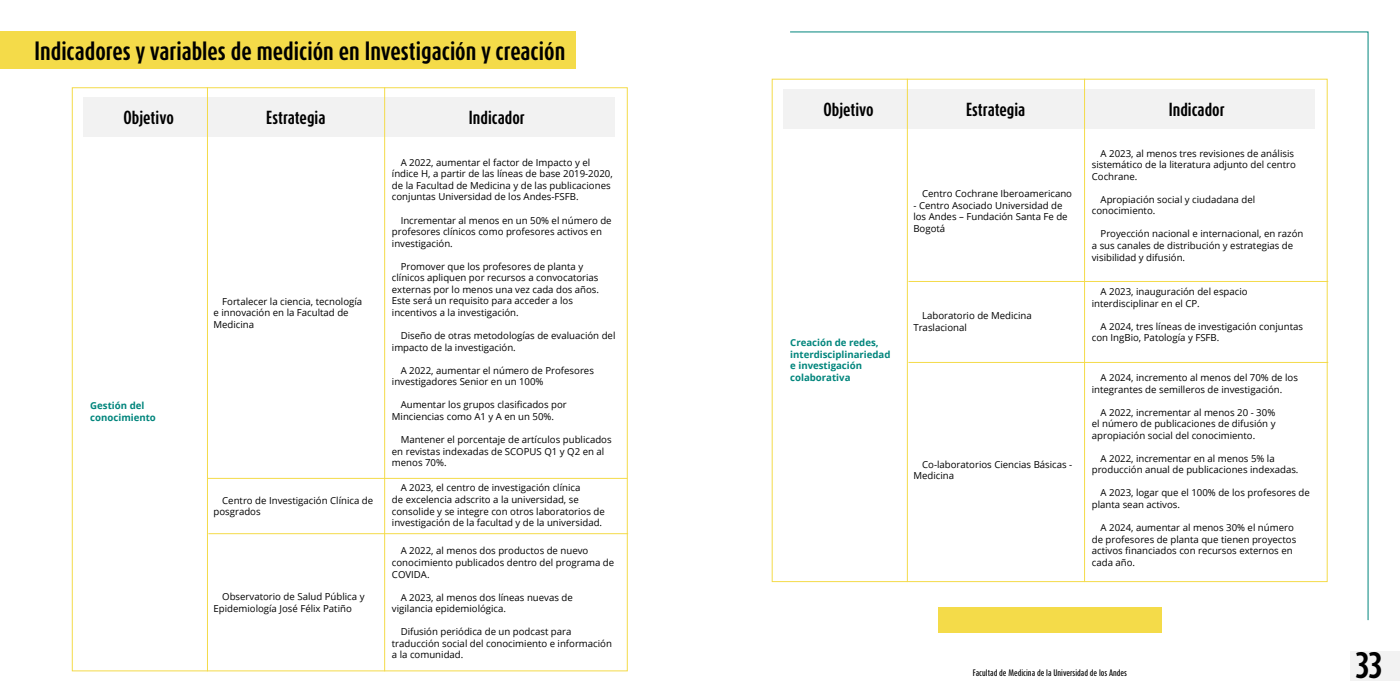
<style>
.page{position:relative;width:1400px;height:700px;background:#fff}
.page>*{position:absolute;margin:0;border:0;box-sizing:border-box;transform-origin:0 0}
.t1{font:700 30.62px "Dax Compact Pro";color:#000}
.t2{font:700 22.05px "Dax Compact Pro";color:#000}
.t3{font:700 15.75px "Dax Compact Pro";color:#000}
.t4{font:9.62px/11.5px "Open Sans";color:#000}
.t5{font:700 9.62px/11.5px "Open Sans";color:#00857c}
.t6{font:500 7.88px "Dax Compact Pro";color:#000}
</style>
<div class="page">
<div style="left:1350px;top:651px;width:50px;height:30px;background:#f2f2f2"></div>
<div style="left:83px;top:98px;width:125px;height:39px;background:#f2f2f2"></div>
<div style="left:783px;top:89px;width:125px;height:40px;background:#f2f2f2"></div>
<div style="left:207px;top:98px;width:178px;height:39px;background:#f2f2f2"></div>
<div style="left:384px;top:98px;width:231px;height:39px;background:#f2f2f2"></div>
<hr style="left:207px;top:87px;width:1px;height:584px;background:#f4db49">
<hr style="left:384px;top:87px;width:1px;height:584px;background:#f4db49">
<hr style="left:208px;top:478px;width:419px;height:1px;background:#f4db49">
<hr style="left:208px;top:533px;width:420px;height:1px;background:#f4db49">
<div style="left:0;top:32px;width:576px;height:37px;background:#f4db49"></div>
<svg style="left:789px;top:31px;width:580px;height:590px"></svg>
<div style="left:938px;top:607px;width:224px;height:26px;background:#f4db49"></div>
<h2 class="t2" style="left:35px;top:36px;width:532px">Indicadores y variables de medición en Investigación y creación</h2>
<h3 class="t3" style="left:124px;top:107px;width:52px">Objetivo</h3>
<p class="t5" style="left:90px;top:399px;width:67px">Gestión del conocimiento</p>
<h3 class="t3" style="left:266px;top:107px;width:61px">Estrategia</h3>
<p class="t4" style="left:214px;top:295px;width:150px;text-indent:9px">Fortalecer la ciencia, tecnología e innovación en la Facultad de<br>Medicina</p>
<p class="t4" style="left:214px;top:494px;width:161px;text-indent:9px">Centro de Investigación Clínica de posgrados</p>
<p class="t4" style="left:214px;top:591px;width:153px;text-indent:9px">Observatorio de Salud Pública y<br>Epidemiología José Félix Patiño</p>
<h3 class="t3" style="left:469px;top:107px;width:57px">Indicador</h3>
<p class="t4" style="left:392px;top:156px;width:222px;text-indent:9px">A 2022, aumentar el factor de Impacto y el índice H, a partir de las líneas de base 2019-2020, de la Facultad de Medicina y de las publicaciones conjuntas Universidad de los Andes-FSFB.</p>
<p class="t4" style="left:392px;top:214px;width:221px;text-indent:9px">Incrementar al menos en un 50% el número de profesores clínicos como profesores activos en investigación.</p>
<p class="t4" style="left:392px;top:260px;width:209px;text-indent:9px">Promover que los profesores de planta y clínicos apliquen por recursos a convocatorias externas por lo menos una vez cada dos años.<br>Este será un requisito para acceder a los incentivos a la investigación.</p>
<p class="t4" style="left:392px;top:330px;width:225px;text-indent:9px">Diseño de otras metodologías de evaluación del impacto de la investigación.</p>
<p class="t4" style="left:392px;top:364px;width:203px;text-indent:9px">A 2022, aumentar el número de Profesores investigadores Senior en un 100%</p>
<p class="t4" style="left:392px;top:399px;width:176px;text-indent:9px">Aumentar los grupos clasificados por<br>Minciencias como A1 y A en un 50%.</p>
<p class="t4" style="left:392px;top:434px;width:221px;text-indent:9px">Mantener el porcentaje de artículos publicados en revistas indexadas de SCOPUS Q1 y Q2 en al menos 70%.</p>
<p class="t4" style="left:392px;top:482px;width:214px;text-indent:9px">A 2023, el centro de investigación clínica<br>de excelencia adscrito a la universidad, se consolide y se integre con otros laboratorios de investigación de la facultad y de la universidad.</p>
<p class="t4" style="left:392px;top:545px;width:224px;text-indent:9px">A 2022, al menos dos productos de nuevo conocimiento publicados dentro del programa de<br>COVIDA.</p>
<p class="t4" style="left:392px;top:591px;width:182px;text-indent:9px">A 2023, al menos dos líneas nuevas de vigilancia epidemiológica.</p>
<p class="t4" style="left:392px;top:626px;width:222px;text-indent:9px">Difusión periódica de un podcast para traducción social del conocimiento e información a la comunidad.</p>
<h3 class="t3" style="left:823px;top:98px;width:52px">Objetivo</h3>
<p class="t5" style="left:790px;top:337px;width:102px">Creación de redes, interdisciplinariedad e investigación colaborativa</p>
<h3 class="t3" style="left:966px;top:98px;width:61px">Estrategia</h3>
<p class="t4" style="left:922px;top:188px;width:151px">Centro Cochrane Iberoamericano</p>
<p class="t4" style="left:913px;top:199px;width:156px">- Centro Asociado Universidad de los Andes – Fundación Santa Fe de<br>Bogotá</p>
<p class="t4" style="left:913px;top:310px;width:120px;text-indent:9px">Laboratorio de Medicina<br>Traslacional</p>
<p class="t4" style="left:913px;top:458px;width:161px;text-indent:9px">Co-laboratorios Ciencias Básicas -<br>Medicina</p>
<h3 class="t3" style="left:1169px;top:98px;width:57px">Indicador</h3>
<p class="t4" style="left:1092px;top:147px;width:206px;text-indent:9px">A 2023, al menos tres revisiones de análisis sistemático de la literatura adjunto del centro<br>Cochrane.</p>
<p class="t4" style="left:1092px;top:193px;width:165px;text-indent:9px">Apropiación social y ciudadana del conocimiento.</p>
<p class="t4" style="left:1092px;top:228px;width:213px;text-indent:9px">Proyección nacional e internacional, en razón a sus canales de distribución y estrategias de visibilidad y difusión.</p>
<p class="t4" style="left:1092px;top:286px;width:157px;text-indent:9px">A 2023, inauguración del espacio interdisciplinar en el CP.</p>
<p class="t4" style="left:1092px;top:320px;width:213px;text-indent:9px">A 2024, tres líneas de investigación conjuntas con IngBio, Patología y FSFB.</p>
<p class="t4" style="left:1092px;top:371px;width:208px;text-indent:9px">A 2024, incremento al menos del 70% de los integrantes de semilleros de investigación.</p>
<p class="t4" style="left:1092px;top:406px;width:185px;text-align:justify;text-indent:9px">A 2022, incrementar al menos 20 - 30% el número de publicaciones de difusión y apropiación social del conocimiento.</p>
<p class="t4" style="left:1092px;top:452px;width:208px;text-indent:9px">A 2022, incrementar en al menos 5% la producción anual de publicaciones indexadas.</p>
<p class="t4" style="left:1092px;top:487px;width:220px;text-indent:9px">A 2023, logar que el 100% de los profesores de planta sean activos.</p>
<p class="t4" style="left:1092px;top:522px;width:206px;text-indent:9px">A 2024, aumentar al menos 30% el número de profesores de planta que tienen proyectos activos financiados con recursos externos en cada año.</p>
<p class="t6" style="left:973px;top:668px;width:156px">Facultad de Medicina de la Universidad de los Andes</p>
<h1 class="t1" style="left:1355px;top:645px;width:28px">33</h1>
</div>
